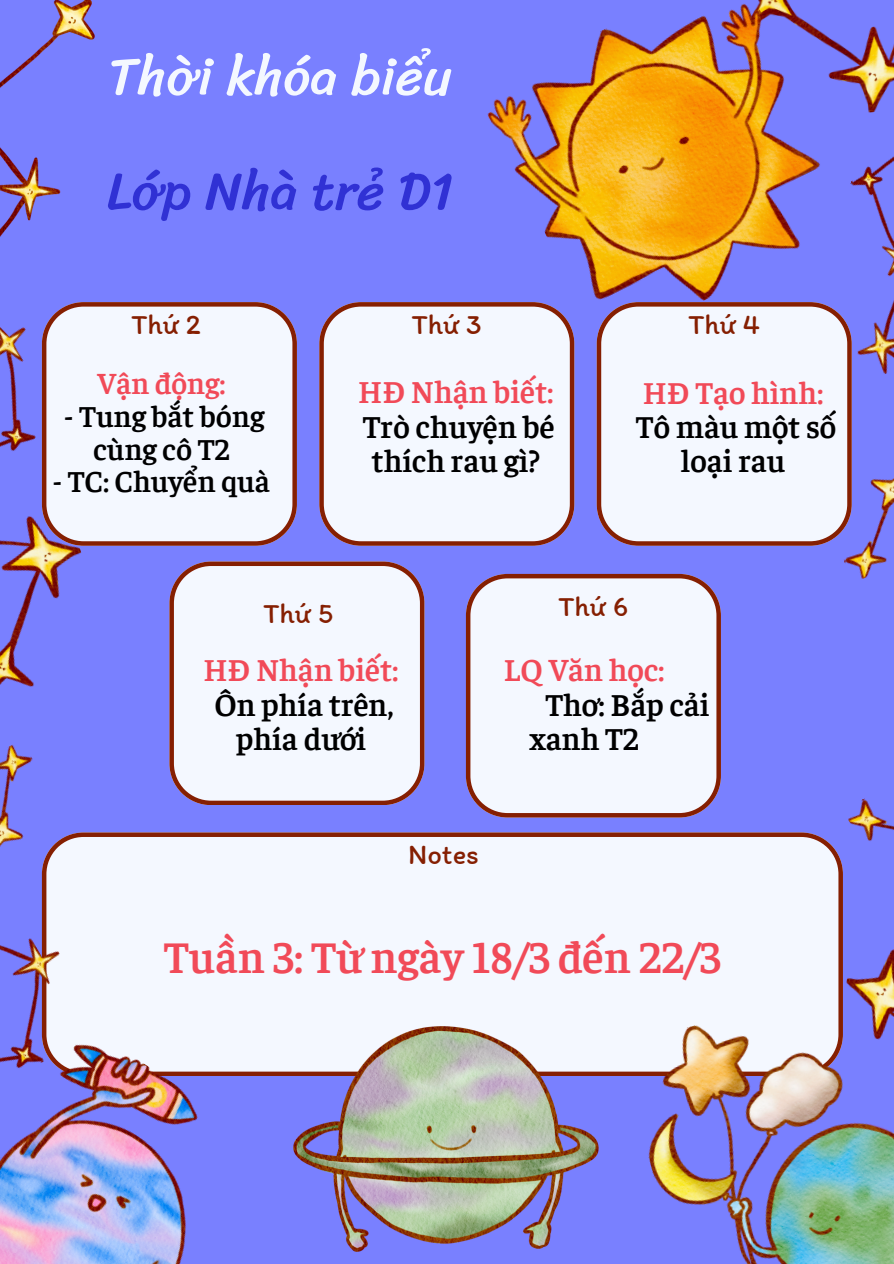
<style>
.page{position:relative;width:894px;height:1264px;background:#fff}
.page>*{position:absolute;margin:0;border:0;box-sizing:border-box;transform-origin:0 0}
.t1{font:53.55px "Sriracha";color:#f4f8ff}
.t2{font:53.55px "Sriracha";color:#3031d4}
.t3{font:600 45px "Faustina";color:#f14a58}
.t4{font:600 31.8px/34.3px "Faustina";color:#000;text-align:justify}
.t5{font:600 31.8px "Faustina";color:#f14a58}
.t6{font:600 31.65px/34.3px "Faustina";color:#000;text-align:center}
.t7{font:600 30.3px/32.7px "Faustina";color:#000;text-align:center}
.t8{font:600 30.3px "Faustina";color:#f14a58}
.t9{font:28.5px "Itim";color:#851f02}
.s1{color:#f14a58}
</style>
<div class="page">
<div style="left:0;top:0;width:893px;height:1263px;background:#7980ff"></div>
<svg style="left:138px;top:302px;width:159px;height:243px;background:#ebe9f1"></svg>
<svg style="left:319px;top:302px;width:255px;height:243px;background:#ebe8f0"></svg>
<div style="left:596px;top:350px;width:157px;height:195px;background:#f4f8ff"></div>
<svg style="left:169px;top:561px;width:255px;height:243px;background:#e9e7f0"></svg>
<svg style="left:466px;top:574px;width:254px;height:243px;background:#eae7ee"></svg>
<div style="left:166px;top:832px;width:668px;height:243px;background:#f4f8ff"></div>
<img style="left:0;top:0;width:95px;height:202px">
<img style="left:864px;top:26px;width:29px;height:63px">
<img style="left:753px;top:350px;width:140px;height:229px">
<img style="left:0;top:493px;width:153px;height:194px">
<img style="left:0;top:202px;width:138px;height:318px">
<img style="left:834px;top:848px;width:8px;height:129px">
<img style="left:786px;top:89px;width:107px;height:335px">
<img style="left:0;top:745px;width:166px;height:281px">
<img style="left:0;top:1026px;width:265px;height:237px">
<img style="left:293px;top:1026px;width:305px;height:225px">
<img style="left:619px;top:977px;width:274px;height:286px">
<img style="left:842px;top:798px;width:51px;height:260px">
<img style="left:475px;top:0;width:389px;height:350px">
<p class="t1" style="left:108px;top:45px;width:345px">Thời khóa biểu</p>
<p class="t2" style="left:107px;top:159px;width:348px">Lớp Nhà trẻ D1</p>
<p class="t9" style="left:131px;top:307px;width:71px">Thứ 2</p>
<h3 class="t9" style="left:411px;top:307px;width:72px">Thứ 3</h3>
<p class="t9" style="left:688px;top:307px;width:73px">Thứ 4</p>
<p class="t8" style="left:97px;top:362px;width:129px">Vận động:</p>
<p class="t7" style="left:64px;top:398px;width:201px">- Tung bắt bóng cùng cô T2</p>
<p class="t7" style="left:53px;top:463px;width:219px">- TC: Chuyển quà</p>
<h2 class="t4" style="left:358px;top:373px;width:198px"><span class="s1">HĐ Nhận biết:<br></span>Trò chuyện bé thích rau gì?</h2>
<p class="t6" style="left:635px;top:373px;width:202px"><span class="s1">HĐ Tạo hình:<br></span>Tô màu một số loại rau</p>
<h3 class="t9" style="left:263px;top:596px;width:71px">Thứ 5</h3>
<p class="t9" style="left:558px;top:588px;width:71px">Thứ 6</p>
<p class="t4" style="left:203px;top:651px;width:197px;text-align:center"><span class="s1">HĐ Nhận biết:<br></span>Ôn phía trên, phía dưới</p>
<p class="t5" style="left:503px;top:648px;width:162px">LQ Văn học:</p>
<p class="t4" style="left:545px;top:685px;width:165px">Thơ: Bắp cải</p>
<p class="t4" style="left:529px;top:719px;width:110px">xanh T2</p>
<p class="t9" style="left:408px;top:837px;width:72px">Notes</p>
<p class="t3" style="left:164px;top:926px;width:558px">Tuần 3: Từ ngày 18/3 đến 22/3</p>
</div>
